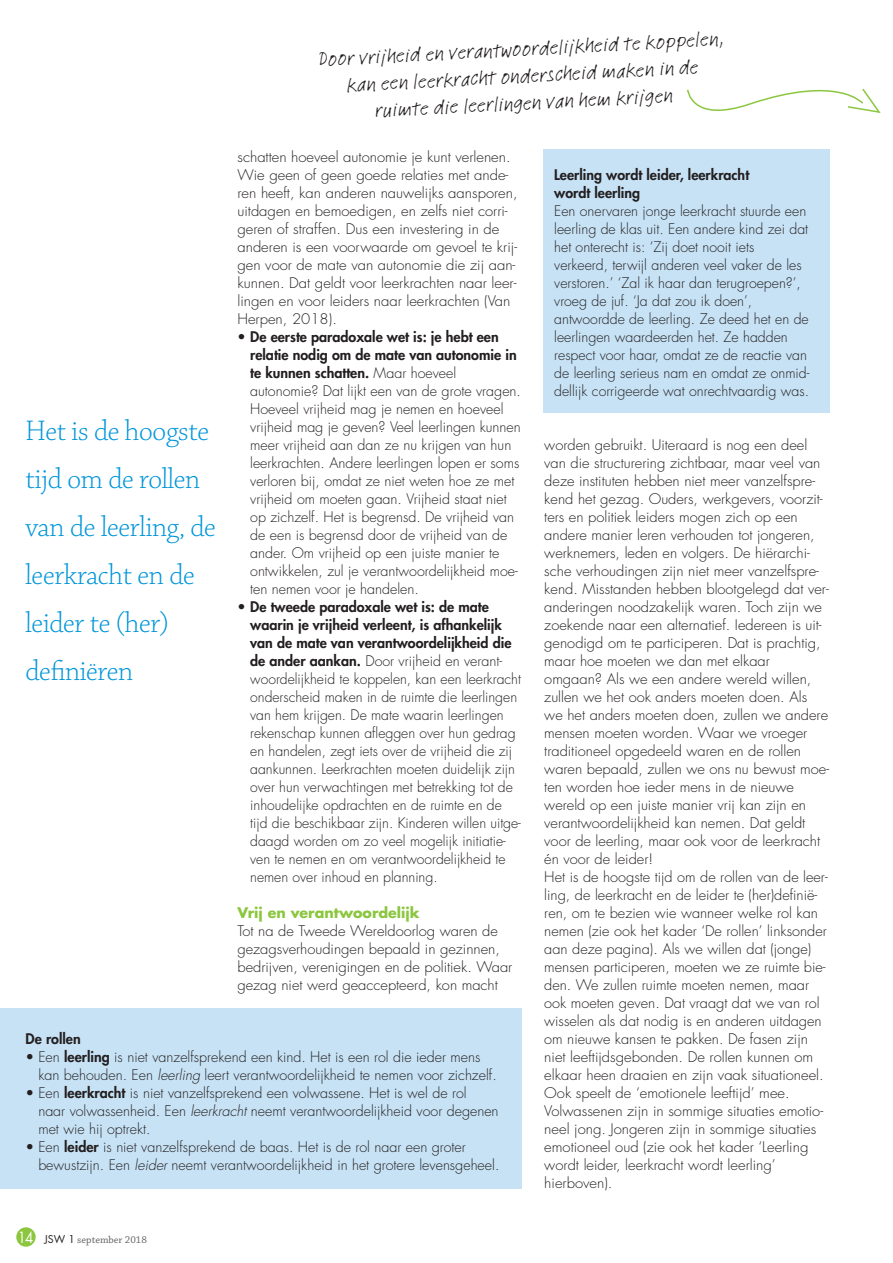
<style>
.page{position:relative;width:893px;height:1263px;background:#fff}
.page>*{position:absolute;margin:0;border:0;box-sizing:border-box;transform-origin:0 0}
.t1{font:30px/48px "Chaparral Pro Light Subh";letter-spacing:-.005em;color:#0095d9}
.t2{font:21px/27px "Linotype Feltpen";color:#231f20;text-align:center}
.t3{font:300 14.25px/18px "Futura Std";color:#231f20}
.t4{font:300 14.25px/18px "Futura Std";color:#231f20;scale:1.04 1}
.t5{font:800 14.25px/18px "Futura Std";color:#231f20}
.t6{font:700 14.25px "Futura Std";color:#8bc63e}
.t7{font:10.5px "Chaparral Pro";color:#636366}
.s1{font-weight:800}
.s2{font-style:italic}
.s3{font-family:"Futura Std";font-size:15px;color:#fff}
.s4{font-family:"Futura Std";color:#231f20}
</style>
<div class="page">
<hr style="left:892px;top:0;width:1px;height:909px;background:#e6e7e9">
<svg style="left:687px;top:88px;width:194px;height:25px"></svg>
<div style="left:0;top:1008px;width:521px;height:180px;background:#c7e2f5"></div>
<div style="left:543px;top:149px;width:286px;height:263px;background:#c7e2f5"></div>
<div style="left:16px;top:1227px;width:20px;height:20px;background:#8bc63e;border-radius:50%"></div>
<h2 class="t2" style="left:318px;top:46px;width:407px;rotate:-3deg">Door vrijheid en verantwoordelijkheid te koppelen, kan een leerkracht onderscheid maken in de ruimte die leerlingen van hem krijgen</h2>
<h1 class="t1" style="left:26px;top:409px;width:192px">Het is de hoogste tijd om de rollen van de leerling, de leerkracht en de leider te (her) definiëren</h1>
<p class="t4" style="left:237px;top:148px;width:271px">schatten hoeveel autonomie je kunt verlenen.<br>Wie geen of geen goede relaties met ande&shy;ren heeft, kan anderen nauwelijks aansporen, uitdagen en bemoedigen, en zelfs niet corri&shy;geren of straffen. Dus een investering in de anderen is een voorwaarde om gevoel te krij&shy;gen voor de mate van autonomie die zij aan&shy;kunnen. Dat geldt voor leerkrachten naar leer&shy;lingen en voor leiders naar leerkrachten (Van Herpen, 2018).</p>
<p class="t3" style="left:250px;top:328px;width:272px;text-indent:-13px"><span class="s1">• De eerste paradoxale wet is: je hebt een relatie nodig om de mate van autonomie in te kunnen schatten.</span> Maar hoeveel autonomie? Dat lijkt een van de grote vragen.<br>Hoeveel vrijheid mag je nemen en hoeveel vrijheid mag je geven? Veel leerlingen kunnen meer vrijheid aan dan ze nu krijgen van hun leerkrachten. Andere leerlingen lopen er soms verloren bij, omdat ze niet weten hoe ze met vrijheid om moeten gaan. Vrijheid staat niet op zichzelf. Het is begrensd. De vrijheid van de een is begrensd door de vrijheid van de ander. Om vrijheid op een juiste manier te ontwikkelen, zul je verantwoordelijkheid moe&shy;ten nemen voor je handelen.</p>
<p class="t3" style="left:250px;top:598px;width:272px;text-indent:-13px"><span class="s1">• De tweede paradoxale wet is: de mate waarin je vrijheid verleent, is afhankelijk van de mate van verantwoordelijkheid die de ander aankan.</span> Door vrijheid en verant&shy;woordelijkheid te koppelen, kan een leerkracht onderscheid maken in de ruimte die leerlingen van hem krijgen. De mate waarin leerlingen rekenschap kunnen afleggen over hun gedrag en handelen, zegt iets over de vrijheid die zij aankunnen. Leerkrachten moeten duidelijk zijn over hun verwachtingen met betrekking tot de inhoudelijke opdrachten en de ruimte en de tijd die beschikbaar zijn. Kinderen willen uitge&shy;daagd worden om zo veel mogelijk initiatie&shy;ven te nemen en om verantwoordelijkheid te nemen over inhoud en planning.</p>
<p class="t6" style="left:237px;top:903px;width:184px">Vrij en verantwoordelijk</p>
<p class="t3" style="left:237px;top:922px;width:276px">Tot na de Tweede Wereldoorlog waren de gezagsverhoudingen bepaald in gezinnen, bedrijven, verenigingen en de politiek. Waar gezag niet werd geaccepteerd, kon macht</p>
<p class="t5" style="left:26px;top:1030px;width:57px">De rollen</p>
<p class="t3" style="left:38px;top:1048px;width:460px;text-indent:-13px">• Een <span class="s1">leerling</span> is niet vanzelfsprekend een kind. Het is een rol die ieder mens kan behouden. Een <span class="s2">leerling</span> leert verantwoordelijkheid te nemen voor zichzelf.</p>
<p class="t3" style="left:38px;top:1084px;width:462px;text-indent:-13px">• Een <span class="s1">leerkracht</span> is niet vanzelfsprekend een volwassene. Het is wel de rol<br>naar volwassenheid. Een <span class="s2">leerkracht</span> neemt verantwoordelijkheid voor degenen met wie hij optrekt.</p>
<p class="t3" style="left:38px;top:1138px;width:463px;text-indent:-13px">• Een <span class="s1">leider</span> is niet vanzelfsprekend de baas. Het is de rol naar een groter bewustzijn. Een <span class="s2">leider</span> neemt verantwoordelijkheid in het grotere levensgeheel.</p>
<p class="t7" style="left:18px;top:1234px;width:131px"><span class="s3">14</span> <span class="s4">JSW 1</span> september 2018</p>
<p class="t5" style="left:554px;top:166px;width:197px">Leerling wordt leider, leerkracht wordt leerling</p>
<p class="t3" style="left:554px;top:202px;width:257px">Een onervaren jonge leerkracht stuurde een leerling de klas uit. Een andere kind zei dat het onterecht is: ‘Zij doet nooit iets verkeerd, terwijl anderen veel vaker de les verstoren.’ ‘Zal ik haar dan terugroepen?’, vroeg de juf. ‘Ja dat zou ik doen’, antwoordde de leerling. Ze deed het en de leerlingen waardeerden het. Ze hadden respect voor haar, omdat ze de reactie van de leerling serieus nam en omdat ze onmid&shy;dellijk corrigeerde wat onrechtvaardig was.</p>
<p class="t3" style="left:544px;top:436px;width:286px">worden gebruikt. Uiteraard is nog een deel van die structurering zichtbaar, maar veel van deze instituten hebben niet meer vanzelfspre&shy;kend het gezag. Ouders, werkgevers, voorzit&shy;ters en politiek leiders mogen zich op een andere manier leren verhouden tot jongeren, werknemers, leden en volgers. De hiërarchi&shy;sche verhoudingen zijn niet meer vanzelfspre&shy;kend. Misstanden hebben blootgelegd dat ver&shy;anderingen noodzakelijk waren. Toch zijn we zoekende naar een alternatief. Iedereen is uit&shy;genodigd om te participeren. Dat is prachtig, maar hoe moeten we dan met elkaar omgaan? Als we een andere wereld willen, zullen we het ook anders moeten doen. Als we het anders moeten doen, zullen we andere mensen moeten worden. Waar we vroeger traditioneel opgedeeld waren en de rollen waren bepaald, zullen we ons nu bewust moe&shy;ten worden hoe ieder mens in de nieuwe wereld op een juiste manier vrij kan zijn en verantwoordelijkheid kan nemen. Dat geldt voor de leerling, maar ook voor de leerkracht én voor de leider!<br>Het is de hoogste tijd om de rollen van de leer&shy;ling, de leerkracht en de leider te (her)definië&shy;ren, om te bezien wie wanneer welke rol kan nemen (zie ook het kader ‘De rollen’ linksonder aan deze pagina). Als we willen dat (jonge) mensen participeren, moeten we ze ruimte bie&shy;den. We zullen ruimte moeten nemen, maar ook moeten geven. Dat vraagt dat we van rol wisselen als dat nodig is en anderen uitdagen om nieuwe kansen te pakken. De fasen zijn niet leeftijdsgebonden. De rollen kunnen om elkaar heen draaien en zijn vaak situationeel.<br>Ook speelt de ‘emotionele leeftijd’ mee.<br>Volwassenen zijn in sommige situaties emotio&shy;neel jong. Jongeren zijn in sommige situaties emotioneel oud (zie ook het kader ‘Leerling wordt leider, leerkracht wordt leerling’ hierboven).</p>
</div>
